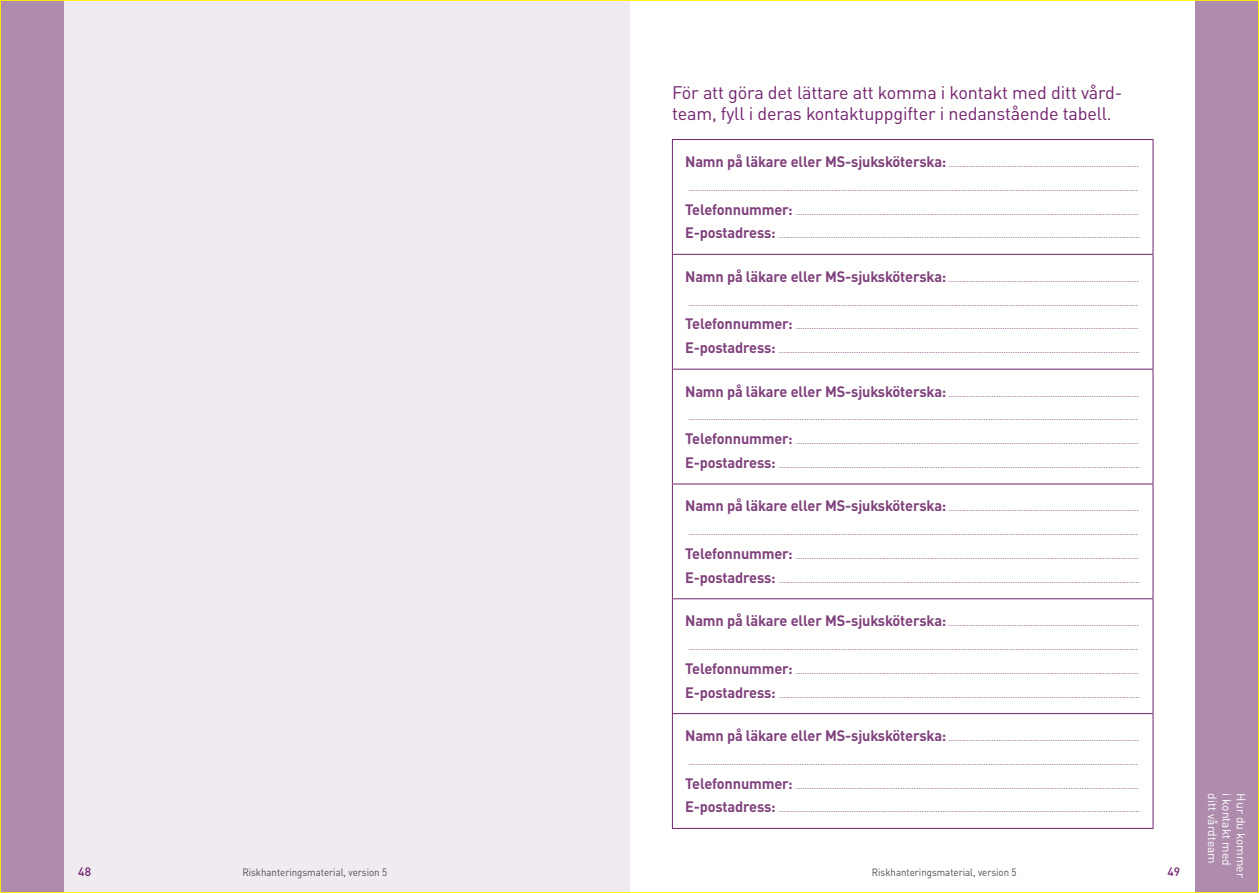
<style>
.page{position:relative;width:1259px;height:893px;background:#fff}
.page>*{position:absolute;margin:0;border:0;box-sizing:border-box;transform-origin:0 0}
.t1{font:18px/21.6px "DIN Pro";letter-spacing:-.01em;color:#72226d}
.t2{font:12px "DIN Pro";color:#fff}
.t3{font:500 12px "DIN Pro";color:#72226d}
.t4{font:10.5px "DIN Pro";color:#4d4d4f;scale:.92 1}
.t5{font:9px "DIN Pro";color:#80417c}
.s1{font-weight:700;font-size:15px}
</style>
<div class="page">
<div style="left:64px;top:0;width:565px;height:893px;background:#f0ebf1"></div>
<svg style="left:673px;top:253px;width:479px;height:575px"></svg>
<hr style="left:1152px;top:140px;width:1px;height:114px;background:#72226d">
<hr style="left:1152px;top:255px;width:1px;height:114px;background:#72226d">
<hr style="left:1152px;top:370px;width:1px;height:114px;background:#72226d">
<hr style="left:1152px;top:484px;width:1px;height:114px;background:#72226d">
<hr style="left:1152px;top:599px;width:1px;height:114px;background:#72226d">
<hr style="left:1152px;top:714px;width:1px;height:114px;background:#72226d">
<hr style="left:672px;top:140px;width:1px;height:114px;background:#72226d">
<hr style="left:672px;top:255px;width:1px;height:114px;background:#72226d">
<hr style="left:672px;top:370px;width:1px;height:114px;background:#72226d">
<hr style="left:672px;top:484px;width:1px;height:114px;background:#72226d">
<hr style="left:672px;top:599px;width:1px;height:114px;background:#72226d">
<hr style="left:672px;top:714px;width:1px;height:114px;background:#72226d">
<hr style="left:672px;top:139px;width:481px;height:1px;background:#72226d">
<hr style="left:672px;top:254px;width:481px;height:1px;background:#72226d">
<hr style="left:672px;top:369px;width:481px;height:1px;background:#72226d">
<hr style="left:672px;top:484px;width:481px;height:1px;background:#72226d">
<hr style="left:672px;top:598px;width:481px;height:1px;background:#72226d">
<hr style="left:672px;top:713px;width:481px;height:1px;background:#72226d">
<hr style="left:672px;top:828px;width:481px;height:1px;background:#72226d">
<div style="left:1195px;top:0;width:64px;height:893px;background:#af8cae"></div>
<div style="left:0;top:0;width:63px;height:893px;background:#af8cae"></div>
<h1 class="t1" style="left:672px;top:80px;width:449px">För att göra det lättare att komma i kontakt med ditt vård&shy;team, fyll i deras kontaktuppgifter i nedanstående tabell.</h1>
<p class="t5" style="left:685px;top:157px;width:455px"><span class="s1">Namn på läkare eller MS-sjuksköterska:</span> ....................................................................................</p>
<p class="t5" style="left:688px;top:180px;width:451px">......................................................................................................................................................................................................</p>
<p class="t5" style="left:685px;top:204px;width:455px"><span class="s1">Telefonnummer:</span> .......................................................................................................................................................</p>
<p class="t5" style="left:685px;top:228px;width:456px"><span class="s1">E-postadress:</span> ...............................................................................................................................................................</p>
<p class="t5" style="left:685px;top:271px;width:455px"><span class="s1">Namn på läkare eller MS-sjuksköterska:</span> ....................................................................................</p>
<p class="t5" style="left:688px;top:295px;width:451px">......................................................................................................................................................................................................</p>
<p class="t5" style="left:685px;top:319px;width:455px"><span class="s1">Telefonnummer:</span> .......................................................................................................................................................</p>
<p class="t5" style="left:685px;top:343px;width:456px"><span class="s1">E-postadress:</span> ...............................................................................................................................................................</p>
<p class="t5" style="left:685px;top:386px;width:455px"><span class="s1">Namn på läkare eller MS-sjuksköterska:</span> ....................................................................................</p>
<p class="t5" style="left:688px;top:410px;width:451px">......................................................................................................................................................................................................</p>
<p class="t5" style="left:685px;top:434px;width:455px"><span class="s1">Telefonnummer:</span> .......................................................................................................................................................</p>
<p class="t5" style="left:685px;top:458px;width:456px"><span class="s1">E-postadress:</span> ...............................................................................................................................................................</p>
<p class="t5" style="left:685px;top:501px;width:455px"><span class="s1">Namn på läkare eller MS-sjuksköterska:</span> ....................................................................................</p>
<p class="t5" style="left:688px;top:525px;width:451px">......................................................................................................................................................................................................</p>
<p class="t5" style="left:685px;top:549px;width:455px"><span class="s1">Telefonnummer:</span> .......................................................................................................................................................</p>
<p class="t5" style="left:685px;top:572px;width:456px"><span class="s1">E-postadress:</span> ...............................................................................................................................................................</p>
<p class="t5" style="left:685px;top:616px;width:455px"><span class="s1">Namn på läkare eller MS-sjuksköterska:</span> ....................................................................................</p>
<p class="t5" style="left:688px;top:640px;width:451px">......................................................................................................................................................................................................</p>
<p class="t5" style="left:685px;top:663px;width:455px"><span class="s1">Telefonnummer:</span> .......................................................................................................................................................</p>
<p class="t5" style="left:685px;top:687px;width:456px"><span class="s1">E-postadress:</span> ...............................................................................................................................................................</p>
<p class="t5" style="left:685px;top:731px;width:455px"><span class="s1">Namn på läkare eller MS-sjuksköterska:</span> ....................................................................................</p>
<p class="t5" style="left:688px;top:754px;width:451px">......................................................................................................................................................................................................</p>
<p class="t5" style="left:685px;top:778px;width:455px"><span class="s1">Telefonnummer:</span> .......................................................................................................................................................</p>
<p class="t5" style="left:685px;top:802px;width:456px"><span class="s1">E-postadress:</span> ...............................................................................................................................................................</p>
<h2 class="t2" style="left:1221px;top:793px;width:72px;rotate:90deg">ditt vårdteam</h2>
<h2 class="t2" style="left:1236px;top:793px;width:74px;rotate:90deg">i kontakt med</h2>
<h2 class="t2" style="left:1250px;top:793px;width:86px;rotate:90deg">Hur du kommer</h2>
<h2 class="t3" style="left:78px;top:862px;width:14px">48</h2>
<p class="t4" style="left:242px;top:864px;width:159px">Riskhanteringsmaterial, version 5</p>
<p class="t4" style="left:872px;top:864px;width:159px">Riskhanteringsmaterial, version 5</p>
<h2 class="t3" style="left:1167px;top:862px;width:14px">49</h2>
</div>
